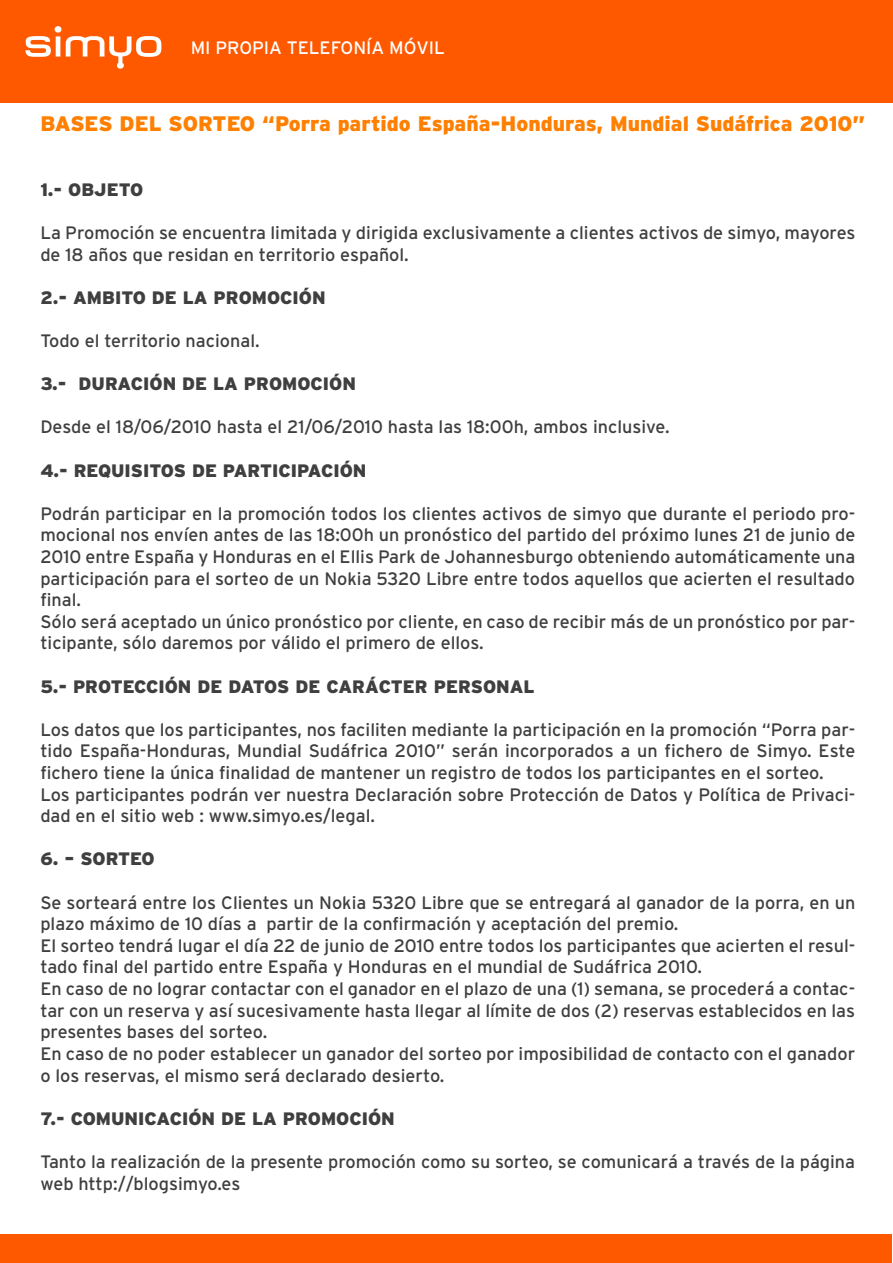
<style>
.page{position:relative;width:893px;height:1263px;background:#fff}
.page>*{position:absolute;margin:0;border:0;box-sizing:border-box;transform-origin:0 0}
.t1{font:900 21px "Interstate";color:#ff7f00}
.t2{font:18px/21.6px "Interstate";color:#3f3f3f}
.t3{font:900 18px "Interstate";color:#3f3f3f}
.t4{font:18px "Interstate";color:#fff}
</style>
<div class="page">
<div style="left:0;top:0;width:893px;height:102px;background:#ff5900"></div>
<svg style="left:25px;top:26px;width:136px;height:43px"></svg>
<div style="left:0;top:1234px;width:891px;height:29px;background:#ff5900"></div>
<p class="t4" style="left:191px;top:37px;width:256px">MI PROPIA TELEFONÍA MÓVIL</p>
<p class="t1" style="left:40px;top:112px;width:826px">BASES DEL SORTEO “Porra partido España-Honduras, Mundial Sudáfrica 2010”</p>
<p class="t3" style="left:40px;top:179px;width:105px">1.- OBJETO</p>
<p class="t2" style="left:40px;top:222px;width:817px">La Promoción se encuentra limitada y dirigida exclusivamente a clientes activos de simyo, mayores de 18 años que residan en territorio español.</p>
<p class="t3" style="left:40px;top:287px;width:287px">2.- AMBITO DE LA PROMOCIÓN</p>
<p class="t2" style="left:40px;top:330px;width:221px">Todo el territorio nacional.</p>
<p class="t3" style="left:40px;top:374px;width:317px">3.- DURACIÓN DE LA PROMOCIÓN</p>
<p class="t2" style="left:40px;top:416px;width:631px">Desde el 18/06/2010 hasta el 21/06/2010 hasta las 18:00h, ambos inclusive.</p>
<p class="t3" style="left:40px;top:460px;width:328px">4.- REQUISITOS DE PARTICIPACIÓN</p>
<p class="t2" style="left:40px;top:502px;width:817px">Podrán participar en la promoción todos los clientes activos de simyo que durante el periodo pro&shy;mocional nos envíen antes de las 18:00h un pronóstico del partido del próximo lunes 21 de junio de 2010 entre España y Honduras en el Ellis Park de Johannesburgo obteniendo automáticamente una participación para el sorteo de un Nokia 5320 Libre entre todos aquellos que acierten el resultado final.<br>Sólo será aceptado un único pronóstico por cliente, en caso de recibir más de un pronóstico por par&shy;ticipante, sólo daremos por válido el primero de ellos.</p>
<p class="t3" style="left:40px;top:676px;width:496px">5.- PROTECCIÓN DE DATOS DE CARÁCTER PERSONAL</p>
<p class="t2" style="left:40px;top:718px;width:816px">Los datos que los participantes, nos faciliten mediante la participación en la promoción “Porra par&shy;tido España-Honduras, Mundial Sudáfrica 2010” serán incorporados a un fichero de Simyo. Este fichero tiene la única finalidad de mantener un registro de todos los participantes en el sorteo.<br>Los participantes podrán ver nuestra Declaración sobre Protección de Datos y Política de Privaci&shy;dad en el sitio web : www.simyo.es/legal.</p>
<p class="t3" style="left:40px;top:849px;width:116px">6. – SORTEO</p>
<p class="t2" style="left:40px;top:891px;width:816px">Se sorteará entre los Clientes un Nokia 5320 Libre que se entregará al ganador de la porra, en un plazo máximo de 10 días a partir de la confirmación y aceptación del premio.<br>El sorteo tendrá lugar el día 22 de junio de 2010 entre todos los participantes que acierten el resul&shy;tado final del partido entre España y Honduras en el mundial de Sudáfrica 2010.<br>En caso de no lograr contactar con el ganador en el plazo de una (1) semana, se procederá a contac&shy;tar con un reserva y así sucesivamente hasta llegar al límite de dos (2) reservas establecidos en las presentes bases del sorteo.<br>En caso de no poder establecer un ganador del sorteo por imposibilidad de contacto con el ganador o los reservas, el mismo será declarado desierto.</p>
<p class="t3" style="left:40px;top:1108px;width:356px">7.- COMUNICACIÓN DE LA PROMOCIÓN</p>
<p class="t2" style="left:40px;top:1150px;width:816px">Tanto la realización de la presente promoción como su sorteo, se comunicará a través de la página web http://blogsimyo.es</p>
</div>
